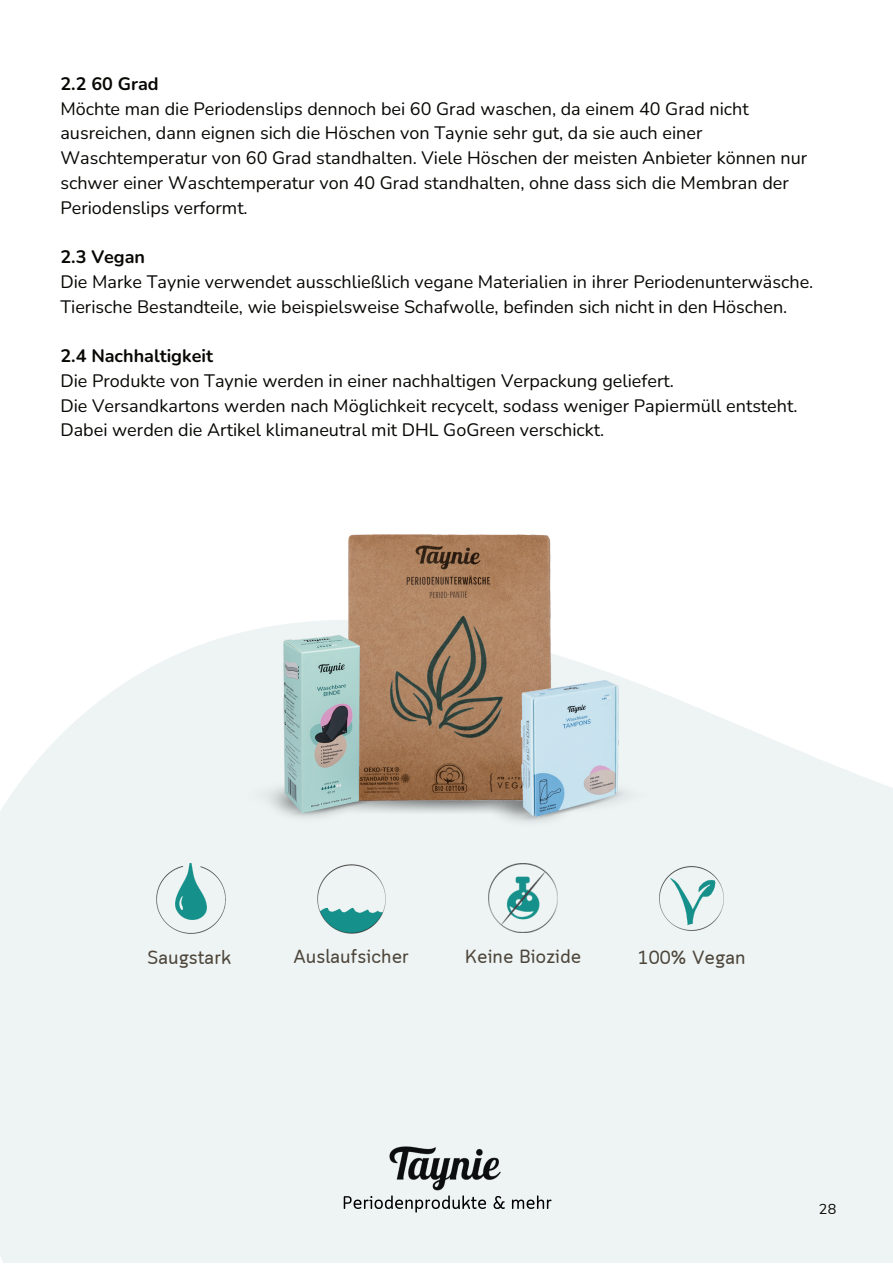
<style>
.page{position:relative;width:893px;height:1264px;background:#fff}
.page>*{position:absolute;margin:0;border:0;box-sizing:border-box;transform-origin:0 0}
.t1{font:19.05px "Cloud Soft";color:#4d463b}
.t2{font:18px/24.8px "Nunito";color:#080704}
.t3{font:700 18px "Nunito";color:#080704}
.t4{font:14.4px "Nunito";color:#080704}
</style>
<div class="page">
<svg style="left:0;top:633px;width:892px;height:629px;fill:#eef4f4"></svg>
<img style="left:154px;top:863px;width:74px;height:71px">
<img style="left:659px;top:863px;width:64px;height:70px">
<img style="left:314px;top:862px;width:74px;height:74px">
<img style="left:489px;top:863px;width:68px;height:69px">
<img style="left:260px;top:824px;width:100px;height:2px">
<img style="left:370px;top:815px;width:48px;height:7px">
<img style="left:481px;top:815px;width:100px;height:16px">
<img style="left:370px;top:776px;width:285px;height:39px">
<img style="left:515px;top:785px;width:117px;height:41px">
<img style="left:348px;top:534px;width:233px;height:271px">
<img style="left:238px;top:541px;width:132px;height:283px">
<img style="left:497px;top:659px;width:124px;height:157px">
<img style="left:358px;top:1130px;width:175px;height:61px">
<svg style="left:343px;top:1195px;width:143px;height:17px"></svg>
<svg style="left:493px;top:1195px;width:11px;height:13px"></svg>
<svg style="left:512px;top:1195px;width:39px;height:13px"></svg>
<p class="t3" style="left:60px;top:71px;width:100px">2.2 60 Grad</p>
<p class="t2" style="left:60px;top:95px;width:748px">Möchte man die Periodenslips dennoch bei 60 Grad waschen, da einem 40 Grad nicht ausreichen, dann eignen sich die Höschen von Taynie sehr gut, da sie auch einer Waschtemperatur von 60 Grad standhalten. Viele Höschen der meisten Anbieter können nur schwer einer Waschtemperatur von 40 Grad standhalten, ohne dass sich die Membran der Periodenslips verformt.</p>
<p class="t3" style="left:60px;top:244px;width:86px">2.3 Vegan</p>
<p class="t2" style="left:60px;top:269px;width:754px">Die Marke Taynie verwendet ausschließlich vegane Materialien in ihrer Periodenunterwäsche.<br>Tierische Bestandteile, wie beispielsweise Schafwolle, befinden sich nicht in den Höschen.</p>
<p class="t3" style="left:60px;top:343px;width:154px">2.4 Nachhaltigkeit</p>
<p class="t2" style="left:60px;top:367px;width:738px">Die Produkte von Taynie werden in einer nachhaltigen Verpackung geliefert.<br>Die Versandkartons werden nach Möglichkeit recycelt, sodass weniger Papiermüll entsteht.<br>Dabei werden die Artikel klimaneutral mit DHL GoGreen verschickt.</p>
<p class="t1" style="left:147px;top:947px;width:86px">Saugstark</p>
<p class="t1" style="left:293px;top:945px;width:117px">Auslaufsicher</p>
<p class="t1" style="left:465px;top:946px;width:118px">Keine Biozide</p>
<p class="t1" style="left:637px;top:947px;width:109px">100% Vegan</p>
<p class="t4" style="left:818px;top:1198px;width:19px">28</p>
</div>
